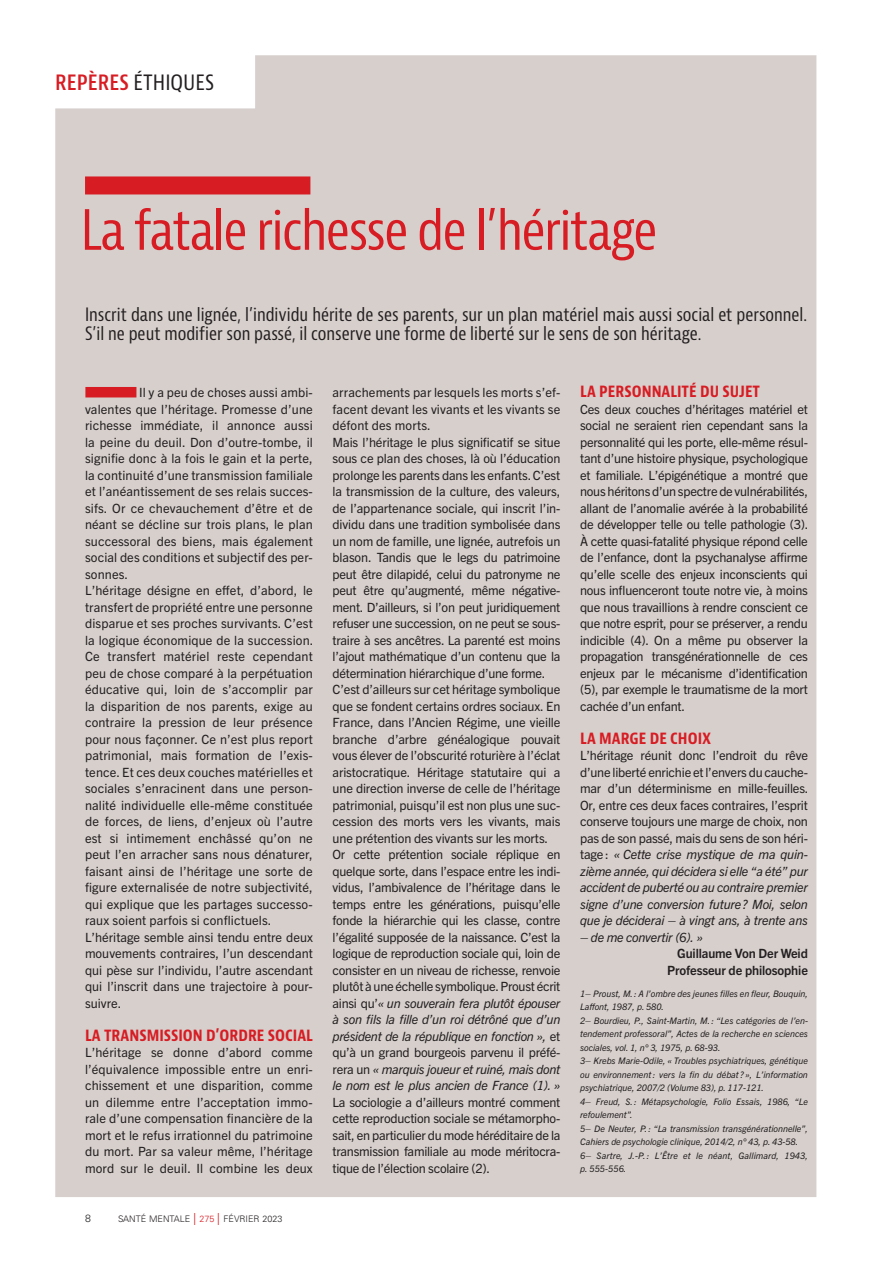
<style>
.page{position:relative;width:893px;height:1263px;background:#fff}
.page>*{position:absolute;margin:0;border:0;box-sizing:border-box;transform-origin:0 0}
._0__TITRE{font:condensed 54px "Bernina Sans";letter-spacing:-.025em;color:#d81c23}
.t1{font:condensed 22.5px "Bernina Sans";color:#231f20}
._1_CHAPO{font:condensed 18px/19.5px "Bernina Sans";color:#231f20}
._4_INTER{font:700 condensed 16.5px "Bernina Sans";color:#d81c23}
._3_TEXTE_COURANT{font:12.75px/16.5px "Trade Gothic Next LT Pro";letter-spacing:-.005em;color:#231f20;text-align:justify}
._3_TEXTE_COURANT-2{font:700 12.75px/16.5px "Trade Gothic Next LT Pro";letter-spacing:-.01em;color:#231f20;text-align:right}
._3_TEXTE_COURANT-3{font:italic 12.75px "Trade Gothic Next LT Pro";letter-spacing:-.015em;color:#231f20}
.t2{font:300 10.5px "Univers";color:#231f20}
._6_NOTES{font:italic 9px/13.5px "Trade Gothic Next LT Pro";color:#231f20}
.t3{font:300 9px "Univers";color:#231f20}
.s1{font-weight:600;color:#d81c23}
.s2{font-size:12px;color:#d81c23}
.s3{color:#d81c23}
.s4{font-style:italic}
</style>
<div class="page">
<div style="left:55px;top:55px;width:761px;height:1142px;background:#d6cfcc"></div>
<div style="left:85px;top:176px;width:225px;height:18px;background:#d81c23"></div>
<div style="left:85px;top:387px;width:51px;height:10px;background:#d81c23"></div>
<p class="t1" style="left:55px;top:68px;width:160px"><span class="s1">REPÈRES</span> ÉTHIQUES</p>
<p class="_0__TITRE" style="left:81px;top:197px;width:578px">La fatale richesse de l’héritage</p>
<p class="_1_CHAPO" style="left:85px;top:305px;width:724px">Inscrit dans une lignée, l’individu hérite de ses parents, sur un plan matériel mais aussi social et personnel.<br>S’il ne peut modifier son passé, il conserve une forme de liberté sur le sens de son héritage.</p>
<p class="_3_TEXTE_COURANT" style="left:85px;top:383px;width:229px;text-indent:54px">Il y a peu de choses aussi ambi&shy;valentes que l’héritage. Promesse d’une richesse immédiate, il annonce aussi la peine du deuil. Don d’outre-tombe, il signifie donc à la fois le gain et la perte, la continuité d’une transmission familiale et l’anéantissement de ses relais succes&shy;sifs. Or ce chevauchement d’être et de néant se décline sur trois plans, le plan successoral des biens, mais également social des conditions et subjectif des per&shy;sonnes.</p>
<p class="_3_TEXTE_COURANT" style="left:85px;top:581px;width:230px">L’héritage désigne en effet, d’abord, le transfert de propriété entre une personne disparue et ses proches survivants. C’est la logique économique de la succession.<br>Ce transfert matériel reste cependant peu de chose comparé à la perpétuation éducative qui, loin de s’accomplir par la disparition de nos parents, exige au contraire la pression de leur présence pour nous façonner. Ce n’est plus report patrimonial, mais formation de l’exis&shy;tence. Et ces deux couches matérielles et sociales s’enracinent dans une person&shy;nalité individuelle elle-même constituée de forces, de liens, d’enjeux où l’autre est si intimement enchâssé qu’on ne peut l’en arracher sans nous dénaturer, faisant ainsi de l’héritage une sorte de figure externalisée de notre subjectivité, qui explique que les partages successo&shy;raux soient parfois si conflictuels.</p>
<p class="_3_TEXTE_COURANT" style="left:85px;top:928px;width:229px">L’héritage semble ainsi tendu entre deux mouvements contraires, l’un descendant qui pèse sur l’individu, l’autre ascendant qui l’inscrit dans une trajectoire à pour&shy;suivre.</p>
<p class="_4_INTER" style="left:85px;top:1024px;width:229px">LA TRANSMISSION D’ORDRE SOCIAL</p>
<p class="_3_TEXTE_COURANT" style="left:85px;top:1043px;width:229px">L’héritage se donne d’abord comme l’équivalence impossible entre un enri&shy;chissement et une disparition, comme un dilemme entre l’acceptation immo&shy;rale d’une compensation financière de la mort et le refus irrationnel du patrimoine du mort. Par sa valeur même, l’héritage mord sur le deuil. Il combine les deux</p>
<p class="t2" style="left:85px;top:1212px;width:7px">8</p>
<p class="t3" style="left:118px;top:1213px;width:166px">SANTÉ MENTALE <span class="s2">|</span> <span class="s3">275</span> <span class="s2">|</span> FÉVRIER 2023</p>
<p class="_3_TEXTE_COURANT" style="left:333px;top:383px;width:229px">arrachements par lesquels les morts s’ef&shy;facent devant les vivants et les vivants se défont des morts.</p>
<p class="_3_TEXTE_COURANT" style="left:333px;top:433px;width:229px">Mais l’héritage le plus significatif se situe sous ce plan des choses, là où l’éducation prolonge les parents dans les enfants. C’est la transmission de la culture, des valeurs, de l’appartenance sociale, qui inscrit l’in&shy;dividu dans une tradition symbolisée dans un nom de famille, une lignée, autrefois un blason. Tandis que le legs du patrimoine peut être dilapidé, celui du patronyme ne peut être qu’augmenté, même négative&shy;ment. D’ailleurs, si l’on peut juridiquement refuser une succession, on ne peut se sous&shy;traire à ses ancêtres. La parenté est moins l’ajout mathématique d’un contenu que la détermination hiérarchique d’une forme.</p>
<p class="_3_TEXTE_COURANT" style="left:333px;top:680px;width:229px">C’est d’ailleurs sur cet héritage symbolique que se fondent certains ordres sociaux. En France, dans l’Ancien Régime, une vieille branche d’arbre généalogique pouvait vous élever de l’obscurité roturière à l’éclat aristocratique. Héritage statutaire qui a une direction inverse de celle de l’héritage patrimonial, puisqu’il est non plus une suc&shy;cession des morts vers les vivants, mais une prétention des vivants sur les morts.</p>
<p class="_3_TEXTE_COURANT" style="left:333px;top:845px;width:229px">Or cette prétention sociale réplique en quelque sorte, dans l’espace entre les indi&shy;vidus, l’ambivalence de l’héritage dans le temps entre les générations, puisqu’elle fonde la hiérarchie qui les classe, contre l’égalité supposée de la naissance. C’est la logique de reproduction sociale qui, loin de consister en un niveau de richesse, renvoie plutôt à une échelle symbolique. Proust écrit ainsi qu’<span class="s4">« un souverain fera plutôt épouser à son fils la fille d’un roi détrôné que d’un président de la république en fonction »,</span> et qu’à un grand bourgeois parvenu il préfé&shy;rera un <span class="s4">« marquis joueur et ruiné, mais dont le nom est le plus ancien de France (1). » </span>La sociologie a d’ailleurs montré comment cette reproduction sociale se métamorpho&shy;sait, en particulier du mode héréditaire de la transmission familiale au mode méritocra&shy;tique de l’élection scolaire (2).</p>
<p class="_4_INTER" style="left:580px;top:381px;width:182px">LA PERSONNALITÉ DU SUJET</p>
<p class="_3_TEXTE_COURANT" style="left:580px;top:400px;width:230px">Ces deux couches d’héritages matériel et social ne seraient rien cependant sans la personnalité qui les porte, elle-même résul&shy;tant d’une histoire physique, psychologique et familiale. L’épigénétique a montré que nous héritons d’un spectre de vulnérabilités, allant de l’anomalie avérée à la probabilité de développer telle ou telle pathologie (3).<br>À cette quasi-fatalité physique répond celle de l’enfance, dont la psychanalyse affirme qu’elle scelle des enjeux inconscients qui nous influenceront toute notre vie, à moins que nous travaillions à rendre conscient ce que notre esprit, pour se préserver, a rendu indicible (4). On a même pu observer la propagation transgénérationnelle de ces enjeux par le mécanisme d’identification (5), par exemple le traumatisme de la mort cachée d’un enfant.</p>
<p class="_4_INTER" style="left:580px;top:727px;width:133px">LA MARGE DE CHOIX</p>
<p class="_3_TEXTE_COURANT" style="left:580px;top:746px;width:230px">L’héritage réunit donc l’endroit du rêve d’une liberté enrichie et l’envers du cauche&shy;mar d’un déterminisme en mille-feuilles.<br>Or, entre ces deux faces contraires, l’esprit conserve toujours une marge de choix, non pas de son passé, mais du sens de son héri&shy;tage : <span class="s4">« Cette crise mystique de ma quin&shy;zième année, qui décidera si elle “a été” pur accident de puberté ou au contraire premier signe d’une conversion future? Moi, selon que je déciderai – à vingt ans, à trente ans</span></p>
<p class="_3_TEXTE_COURANT-3" style="left:580px;top:928px;width:125px">– de me convertir (6). »</p>
<p class="_3_TEXTE_COURANT-2" style="left:667px;top:944px;width:142px">Guillaume Von Der Weid<br>Professeur de philosophie</p>
<p class="_6_NOTES" style="left:580px;top:986px;width:229px">1– Proust, M.: A l’ombre des jeunes filles en fleur, Bouquin,<br>Laffont, 1987, p. 580.</p>
<p class="_6_NOTES" style="left:580px;top:1013px;width:229px;text-align:justify">2– Bourdieu, P., Saint-Martin, M.: “Les catégories de l’en&shy;tendement professoral”, Actes de la recherche en sciences sociales, vol. 1, n° 3, 1975, p. 68-93.</p>
<p class="_6_NOTES" style="left:580px;top:1053px;width:229px;text-align:justify">3– Krebs Marie-Odile, « Troubles psychiatriques, génétique ou environnement : vers la fin du débat ? », L’information psychiatrique, 2007/2 (Volume 83), p. 117-121.</p>
<p class="_6_NOTES" style="left:580px;top:1094px;width:229px">4– Freud, S.: Métapsychologie, Folio Essais, 1986, “Le refoulement”.</p>
<p class="_6_NOTES" style="left:580px;top:1121px;width:229px">5– De Neuter, P.: “La transmission transgénérationnelle”,<br>Cahiers de psychologie clinique, 2014/2, n° 43, p. 43-58.</p>
<p class="_6_NOTES" style="left:580px;top:1148px;width:229px">6– Sartre, J.-P.: L’Être et le néant, Gallimard, 1943, p. 555-556.</p>
</div>
